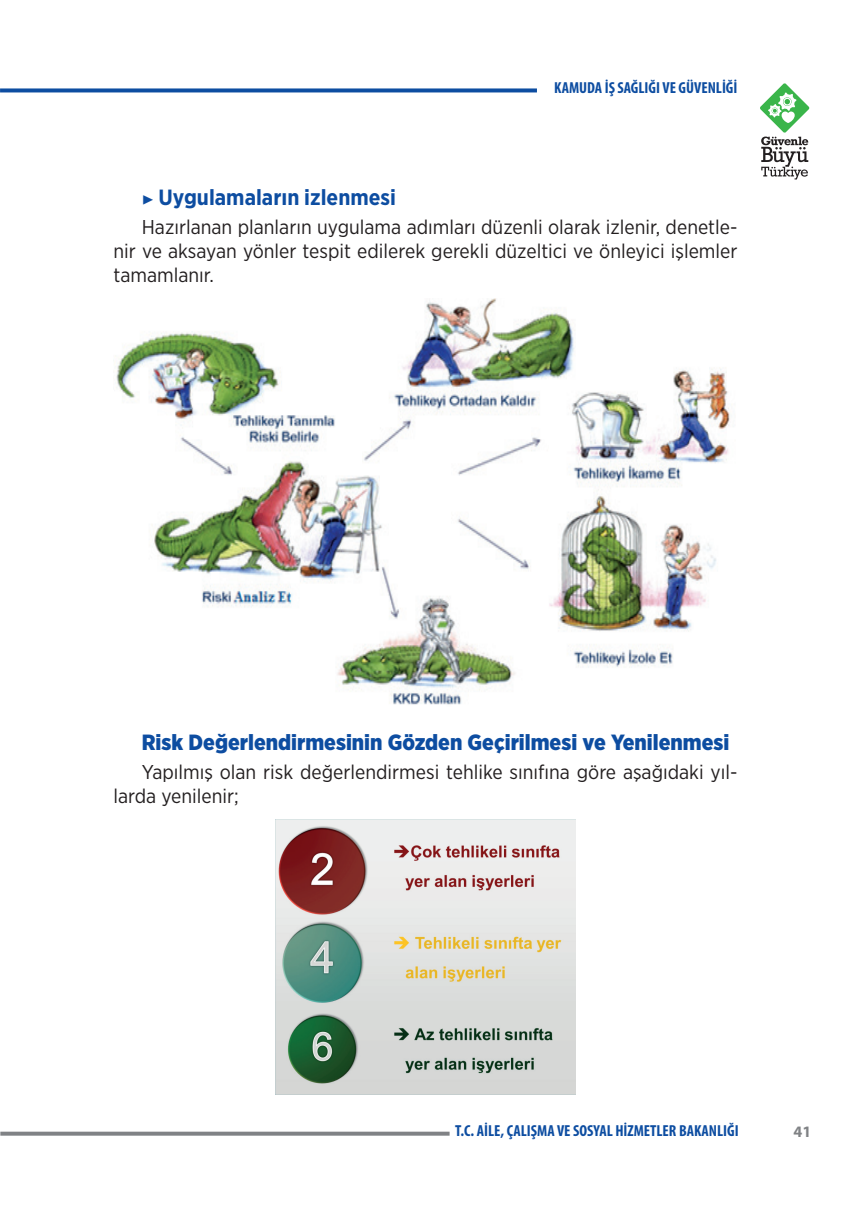
<style>
.page{position:relative;width:868px;height:1225px;background:#fff}
.page>*{position:absolute;margin:0;border:0;box-sizing:border-box;transform-origin:0 0}
.t1{font:900 22px "Gotham Narrow";color:#0d4da1}
.t2{font:700 22px "Gotham Narrow";color:#0d4da1}
.t3{font:20px/24px "Gotham Narrow";color:#231f20;text-align:justify}
.t4{font:700 condensed 16px "Myriad Pro";color:#0d4da1}
.t5{font:700 16px "Myriad Pro";color:#808285}
.s1{font-family:"Minion Pro";font-weight:400;font-size:20px}
</style>
<div class="page">
<svg style="left:0;top:88px;width:537px;height:4px;background:#2961ab"></svg>
<svg style="left:0;top:1131px;width:449px;height:4px;background:#959699"></svg>
<svg style="left:760px;top:83px;width:49px;height:96px"></svg>
<img style="left:116px;top:298px;width:614px;height:407px">
<img style="left:275px;top:819px;width:300px;height:275px">
<p class="t4" style="left:554px;top:78px;width:185px">KAMUDA İŞ SAĞLIĞI VE GÜVENLİĞİ</p>
<p class="t2" style="left:142px;top:183px;width:256px"><span class="s1">▶</span> Uygulamaların izlenmesi</p>
<p class="t3" style="left:113px;top:215px;width:625px;text-indent:28px">Hazırlanan planların uygulama adımları düzenli olarak izlenir, denetle&shy;nir ve aksayan yönler tespit edilerek gerekli düzeltici ve önleyici işlemler tamamlanır.</p>
<p class="t1" style="left:142px;top:727px;width:589px">Risk Değerlendirmesinin Gözden Geçirilmesi ve Yenilenmesi</p>
<p class="t3" style="left:113px;top:760px;width:625px;text-indent:28px">Yapılmış olan risk değerlendirmesi tehlike sınıfına göre aşağıdaki yıl&shy;larda yenilenir;</p>
<p class="t4" style="left:455px;top:1120px;width:285px">T.C. AİLE, ÇALIŞMA VE SOSYAL HİZMETLER BAKANLIĞI</p>
<p class="t5" style="left:793px;top:1121px;width:19px">41</p>
</div>
